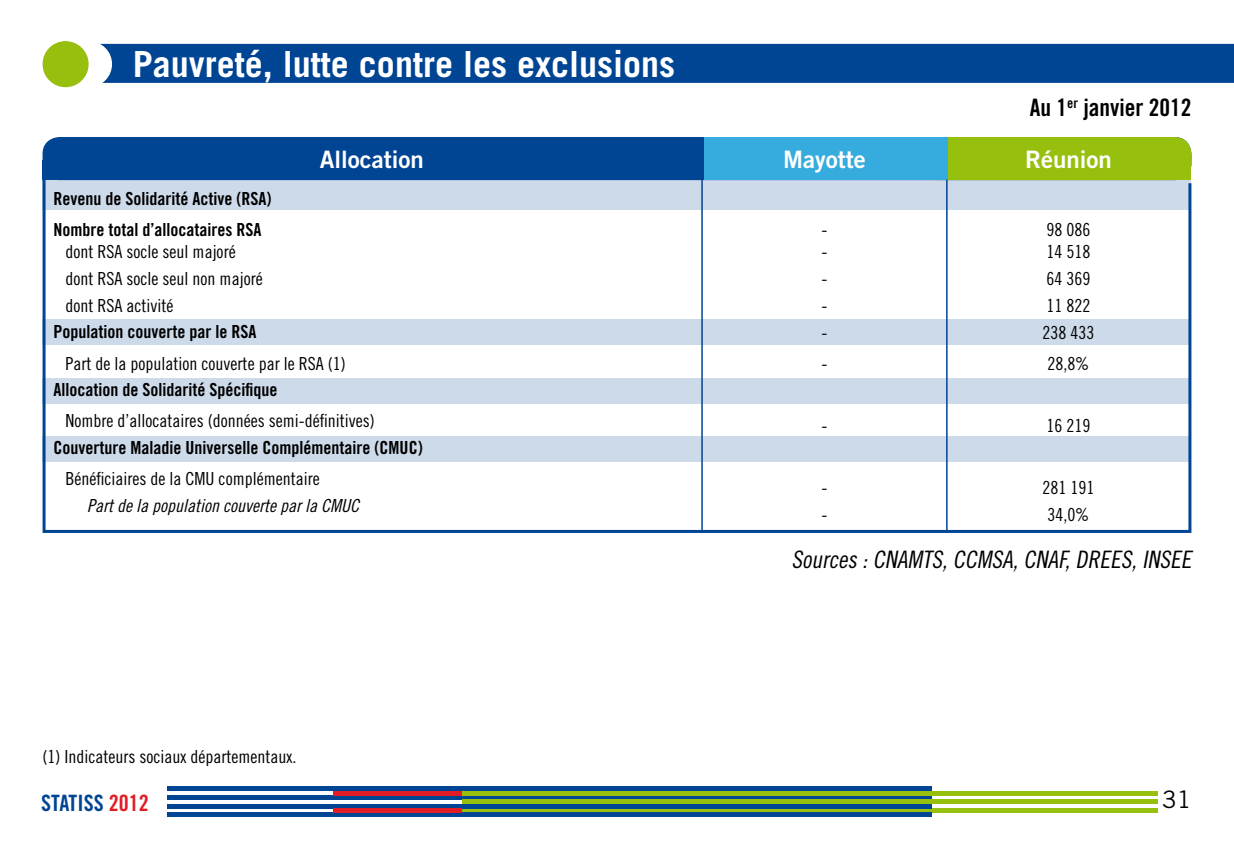
<style>
.page{position:relative;width:1234px;height:851px;background:#fff}
.page>*{position:absolute;margin:0;border:0;box-sizing:border-box;transform-origin:0 0}
.t1{font:700 36px "Trade Gothic";color:#fff}
.t2{font:italic 24px "Trade Gothic Cond Eighteen";color:#000}
.t3{font:24px "Trade Gothic Bold Two";color:#fff}
.t4{font:24px "Trade Gothic Bold Cond Twenty";color:#000}
.t5{font:24px "Trade Gothic";color:#000}
.t6{font:22.5px "Trade Gothic Bold Cond Twenty";color:#004494}
.t7{font:18px/26.7px "Trade Gothic Cond Eighteen";color:#000}
.t8{font:18px/30.9px "Trade Gothic Bold Cond Twenty";color:#000}
.t9{font:18px "Trade Gothic Cond Eighteen Obl";color:#000}
.s1{color:#e21c25}
</style>
<div class="page">
<div style="left:88px;top:44px;width:1145px;height:39px;background:#004494"></div>
<div style="left:66px;top:41px;width:46px;height:46px;background:#fff;border-radius:50%"></div>
<div style="left:43px;top:41px;width:46px;height:46px;background:#97bf0d;border-radius:50%"></div>
<div style="left:43px;top:137px;width:1148px;height:43px;background:#004494;border-radius:17px"></div>
<div style="left:43px;top:160px;width:657px;height:20px;background:#004494"></div>
<div style="left:922px;top:137px;width:269px;height:43px;background:#97bf0d;border-radius:17px"></div>
<div style="left:703px;top:137px;width:244px;height:43px;background:#36acde"></div>
<div style="left:975px;top:160px;width:216px;height:20px;background:#97bf0d"></div>
<svg style="left:42px;top:169px;width:1150px;height:364px"></svg>
<svg style="left:167px;top:795px;width:765px;height:4px;background:#20557a"></svg>
<div style="left:461px;top:790px;width:696px;height:5px;background:#97bf0d"></div>
<hr style="left:461px;top:799px;width:696px;height:4px;background:#97bf0d">
<svg style="left:461px;top:808px;width:696px;height:4px;background:#7daa23"></svg>
<hr style="left:43px;top:812px;width:889px;height:4px;background:#004494">
<hr style="left:43px;top:786px;width:889px;height:4px;background:#004494">
<div style="left:43px;top:803px;width:889px;height:5px;background:#004494"></div>
<div style="left:333px;top:790px;width:128px;height:5px;background:#e21c25"></div>
<hr style="left:333px;top:808px;width:128px;height:4px;background:#e21c25">
<div style="left:30px;top:782px;width:137px;height:45px;background:#fff"></div>
<h1 class="t1" style="left:133px;top:42px;width:544px">Pauvreté, lutte contre les exclusions</h1>
<h2 class="t4" style="left:1029px;top:93px;width:163px">Au 1<sup>er</sup> janvier 2012</h2>
<h2 class="t3" style="left:320px;top:144px;width:106px">Allocation</h2>
<h2 class="t3" style="left:783px;top:144px;width:84px">Mayotte</h2>
<h2 class="t3" style="left:1024px;top:144px;width:88px">Réunion</h2>
<p class="t8" style="left:54px;top:183px;width:219px">Revenu de Solidarité Active (RSA)<br>Nombre total d’allocataires RSA</p>
<p class="t7" style="left:66px;top:238px;width:198px">dont RSA socle seul majoré dont RSA socle seul non majoré dont RSA activité</p>
<p class="t8" style="left:54px;top:316px;width:204px">Population couverte par le RSA</p>
<p class="t7" style="left:66px;top:349px;width:281px">Part de la population couverte par le RSA (1)</p>
<p class="t8" style="left:54px;top:374px;width:225px">Allocation de Solidarité Spécifique</p>
<p class="t7" style="left:66px;top:407px;width:310px">Nombre d’allocataires (données semi-définitives)</p>
<p class="t8" style="left:54px;top:432px;width:370px">Couverture Maladie Universelle Complémentaire (CMUC)</p>
<p class="t7" style="left:66px;top:465px;width:255px">Bénéficiaires de la CMU complémentaire</p>
<p class="t9" style="left:87px;top:494px;width:273px">Part de la population couverte par la CMUC</p>
<p class="t7" style="left:43px;top:743px;width:255px">(1) Indicateurs sociaux départementaux.</p>
<p class="t7" style="left:821px;top:218px;width:7px;line-height:22.5px">- -</p>
<p class="t7" style="left:821px;top:265px;width:7px;text-align:justify">- - -</p>
<p class="t7" style="left:821px;top:350px;width:7px">-</p>
<p class="t7" style="left:821px;top:412px;width:7px">-</p>
<p class="t7" style="left:821px;top:474px;width:7px">- -</p>
<p class="t7" style="left:1046px;top:218px;width:45px;line-height:22.5px">98 086<br>14 518</p>
<p class="t7" style="left:1042px;top:265px;width:53px">64 369<br>11 822<br>238 433</p>
<p class="t7" style="left:1047px;top:350px;width:43px">28,8%</p>
<p class="t7" style="left:1046px;top:412px;width:45px">16 219</p>
<p class="t7" style="left:1042px;top:474px;width:53px">281 191<br>34,0%</p>
<h2 class="t2" style="left:791px;top:544px;width:406px">Sources :CNAMTS,CCMSA,CNAF,DREES,INSEE</h2>
<p class="t6" style="left:41px;top:789px;width:109px">STATISS <span class="s1">2012</span></p>
<h2 class="t5" style="left:1161px;top:785px;width:31px">31</h2>
</div>
